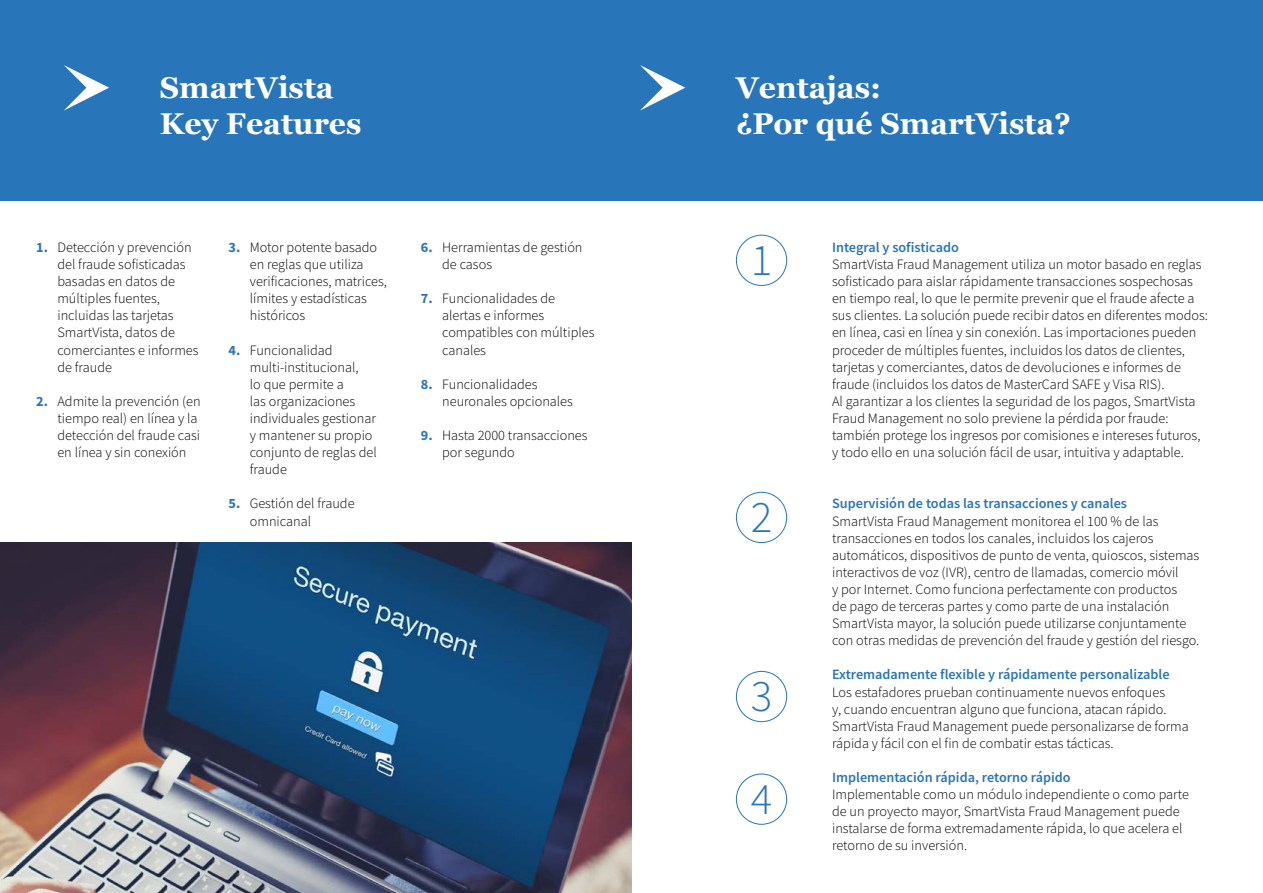
<style>
.page{position:relative;width:1263px;height:893px;background:#fff}
.page>*{position:absolute;margin:0;border:0;box-sizing:border-box;transform-origin:0 0}
.t1{font:300 45px "Source Sans Pro";color:#2975ba}
.t2{font:700 30px/36px "Georgia";color:#fff}
.t3{font:300 14.25px/17.1px "Source Sans Pro";color:#000}
.t4{font:600 14.25px "Source Sans Pro";color:#2975ba}
.s1{font-weight:700;color:#2975ba}
</style>
<div class="page">
<div style="left:0;top:0;width:1263px;height:201px;background:#2975ba"></div>
<svg style="left:64px;top:65px;width:45px;height:46px"></svg>
<svg style="left:640px;top:65px;width:45px;height:46px"></svg>
<img style="left:0;top:543px;width:631px;height:350px">
<div style="left:736px;top:492px;width:51px;height:51px;border:1px solid #2975ba;border-radius:50%"></div>
<div style="left:736px;top:671px;width:51px;height:51px;border:1px solid #2975ba;border-radius:50%"></div>
<div style="left:736px;top:774px;width:51px;height:51px;border:1px solid #2975ba;border-radius:50%"></div>
<div style="left:736px;top:235px;width:51px;height:51px;border:1px solid #2975ba;border-radius:50%"></div>
<h2 class="t2" style="left:160px;top:68px;width:203px">SmartVista<br>Key Features</h2>
<h2 class="t2" style="left:736px;top:68px;width:336px">Ventajas:<br>¿Por qué SmartVista?</h2>
<p class="t3" style="left:57px;top:239px;width:143px;text-indent:-21px"><span class="s1">1.</span> Detección y prevención del fraude sofisticadas basadas en datos de múltiples fuentes, incluidas las tarjetas<br>SmartVista, datos de comerciantes e informes de fraude</p>
<p class="t3" style="left:57px;top:393px;width:145px;text-indent:-21px"><span class="s1">2.</span> Admite la prevención (en tiempo real) en línea y la detección del fraude casi en línea y sin conexión</p>
<p class="t3" style="left:250px;top:239px;width:139px;text-indent:-21px"><span class="s1">3.</span> Motor potente basado en reglas que utiliza verificaciones, matrices, límites y estadísticas históricos</p>
<p class="t3" style="left:250px;top:341px;width:129px;text-indent:-21px"><span class="s1">4.</span> Funcionalidad multi-institucional,<br>lo que permite a<br>las organizaciones individuales gestionar y mantener su propio conjunto de reglas del fraude</p>
<p class="t3" style="left:250px;top:495px;width:106px;text-indent:-21px"><span class="s1">5.</span> Gestión del fraude omnicanal</p>
<p class="t3" style="left:442px;top:239px;width:142px;text-indent:-21px"><span class="s1">6.</span> Herramientas de gestión de casos</p>
<p class="t3" style="left:442px;top:290px;width:154px;text-indent:-21px"><span class="s1">7.</span> Funcionalidades de alertas e informes compatibles con múltiples canales</p>
<p class="t3" style="left:442px;top:375px;width:132px;text-indent:-21px"><span class="s1">8.</span> Funcionalidades neuronales opcionales</p>
<p class="t3" style="left:442px;top:427px;width:147px;text-indent:-21px"><span class="s1">9.</span> Hasta 2000 transacciones por segundo</p>
<h1 class="t1" style="left:751px;top:232px;width:23px">1</h1>
<p class="t4" style="left:832px;top:238px;width:128px">Integral y sofisticado</p>
<p class="t3" style="left:832px;top:256px;width:377px">SmartVista Fraud Management utiliza un motor basado en reglas sofisticado para aislar rápidamente transacciones sospechosas en tiempo real, lo que le permite prevenir que el fraude afecte a sus clientes. La solución puede recibir datos en diferentes modos: en línea, casi en línea y sin conexión. Las importaciones pueden proceder de múltiples fuentes, incluidos los datos de clientes, tarjetas y comerciantes, datos de devoluciones e informes de fraude (incluidos los datos de MasterCard SAFE y Visa RIS).<br>Al garantizar a los clientes la seguridad de los pagos, SmartVista Fraud Management no solo previene la pérdida por fraude: también protege los ingresos por comisiones e intereses futuros, y todo ello en una solución fácil de usar, intuitiva y adaptable.</p>
<p class="t4" style="left:832px;top:494px;width:297px">Supervisión de todas las transacciones y canales</p>
<p class="t3" style="left:832px;top:512px;width:369px">SmartVista Fraud Management monitorea el 100 % de las transacciones en todos los canales, incluidos los cajeros automáticos, dispositivos de punto de venta, quioscos, sistemas interactivos de voz (IVR), centro de llamadas, comercio móvil<br>y por Internet. Como funciona perfectamente con productos<br>de pago de terceras partes y como parte de una instalación SmartVista mayor, la solución puede utilizarse conjuntamente con otras medidas de prevención del fraude y gestión del riesgo.</p>
<p class="t4" style="left:832px;top:665px;width:339px">Extremadamente flexible y rápidamente personalizable</p>
<p class="t3" style="left:832px;top:683px;width:358px">Los estafadores prueban continuamente nuevos enfoques<br>y, cuando encuentran alguno que funciona, atacan rápido.<br>SmartVista Fraud Management puede personalizarse de forma rápida y fácil con el fin de combatir estas tácticas.</p>
<p class="t4" style="left:832px;top:768px;width:240px">Implementación rápida, retorno rápido</p>
<p class="t3" style="left:832px;top:786px;width:358px">Implementable como un módulo independiente o como parte de un proyecto mayor, SmartVista Fraud Management puede instalarse de forma extremadamente rápida, lo que acelera el retorno de su inversión.</p>
<h1 class="t1" style="left:751px;top:489px;width:23px">2</h1>
<h1 class="t1" style="left:751px;top:668px;width:23px">3</h1>
<h1 class="t1" style="left:751px;top:771px;width:23px">4</h1>
</div>
